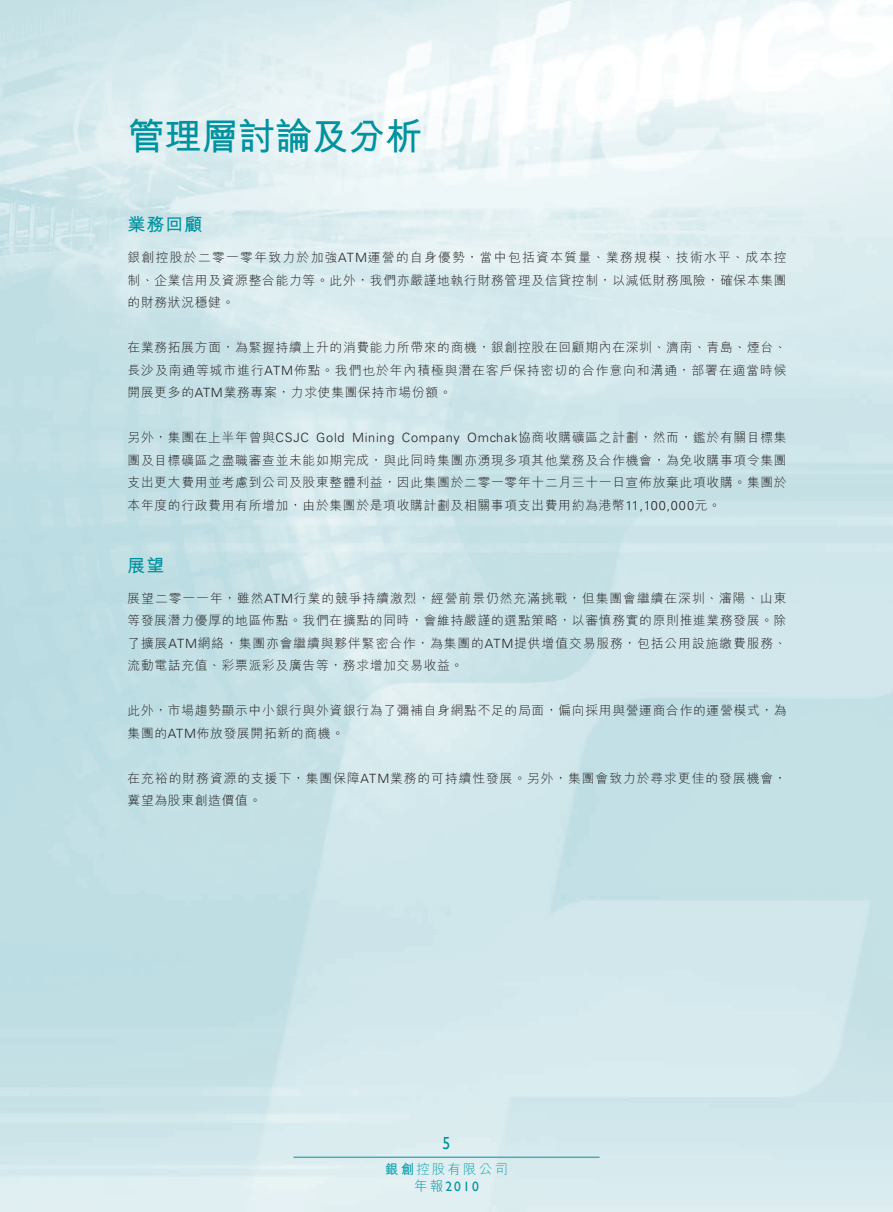
<style>
.page{position:relative;width:893px;height:1212px;background:#fff}
.page>*{position:absolute;margin:0;border:0;box-sizing:border-box;transform-origin:0 0}
.t1{font:700 37.5px "M Hei HK";letter-spacing:-.02em;color:#00929f}
.t2{font:700 18px "M Hei HK";letter-spacing:.055em;color:#00929f}
.t3{font:300 13.5px/16.5px "M Hei HK";letter-spacing:.155em;color:#11a1ad;text-align:center}
.t4{font:300 12.75px/22.5px "M Hei HK";letter-spacing:.055em;color:#231f20;text-align:justify}
.t5{font:300 12.75px/22.5px "M Hei HK";letter-spacing:.075em;color:#231f20}
.s1{font-family:"Univers LT Std"}
.s2{font-weight:700}
.s3{color:#00929f}
.s4{font-family:"Gill Sans";font-weight:400;color:#00929f}
</style>
<div class="page">
<hr style="left:293px;top:1157px;width:307px;height:1px;background:#00929f">
<svg style="left:443px;top:1137px;width:6px;height:12px"></svg>
<p class="t1" style="left:128px;top:109px;width:297px">管理層討論及分析</p>
<p class="t2" style="left:128px;top:212px;width:77px">業務回顧</p>
<p class="t4" style="left:128px;top:246px;width:661px">銀創控股於二零一零年致力於加強<span class="s1">ATM</span>運營的自身優勢，當中包括資本質量、業務規模、技術水平、成本控制、企業信用及資源整合能力等。此外，我們亦嚴謹地執行財務管理及信貸控制，以減低財務風險，確保本集團的財務狀況穩健。</p>
<p class="t4" style="left:128px;top:336px;width:661px">在業務拓展方面，為緊握持續上升的消費能力所帶來的商機，銀創控股在回顧期內在深圳、濟南、青島、煙台、長沙及南通等城市進行<span class="s1">ATM</span>佈點。我們也於年內積極與潛在客戶保持密切的合作意向和溝通，部署在適當時候開展更多的<span class="s1">ATM</span>業務專案，力求使集團保持市場份額。</p>
<p class="t4" style="left:128px;top:426px;width:661px">另外，集團在上半年曾與<span class="s1">CSJC Gold Mining Company Omchak</span>協商收購礦區之計劃，然而，鑑於有關目標集團及目標礦區之盡職審查並未能如期完成，與此同時集團亦湧現多項其他業務及合作機會，為免收購事項令集團支出更大費用並考慮到公司及股東整體利益，因此集團於二零一零年十二月三十一日宣佈放棄此項收購。集團於本年度的行政費用有所增加，由於集團於是項收購計劃及相關事項支出費用約為港幣<span class="s1">11,100,000</span>元。</p>
<p class="t2" style="left:128px;top:552px;width:39px">展望</p>
<p class="t4" style="left:128px;top:586px;width:661px">展望二零一一年，雖然<span class="s1">ATM</span>行業的競爭持續激烈，經營前景仍然充滿挑戰，但集團會繼續在深圳、瀋陽、山東等發展潛力優厚的地區佈點。我們在擴點的同時，會維持嚴謹的選點策略，以審慎務實的原則推進業務發展。除了擴展<span class="s1">ATM</span>網絡，集團亦會繼續與夥伴緊密合作，為集團的<span class="s1">ATM</span>提供增值交易服務，包括公用設施繳費服務、流動電話充值、彩票派彩及廣告等，務求增加交易收益。</p>
<p class="t4" style="left:128px;top:699px;width:661px">此外，市場趨勢顯示中小銀行與外資銀行為了彌補自身網點不足的局面，偏向採用與營運商合作的運營模式，為集團的<span class="s1">ATM</span>佈放發展開拓新的商機。</p>
<p class="t5" style="left:128px;top:766px;width:661px">在充裕的財務資源的支援下，集團保障<span class="s1">ATM</span>業務的可持續性發展。另外，集團會致力於尋求更佳的發展機會，冀望為股東創造價值。</p>
<p class="t3" style="left:385px;top:1160px;width:124px"><span class="s2">銀創</span>控股有限公司<span class="s3">年報</span><span class="s4">2010</span></p>
</div>
